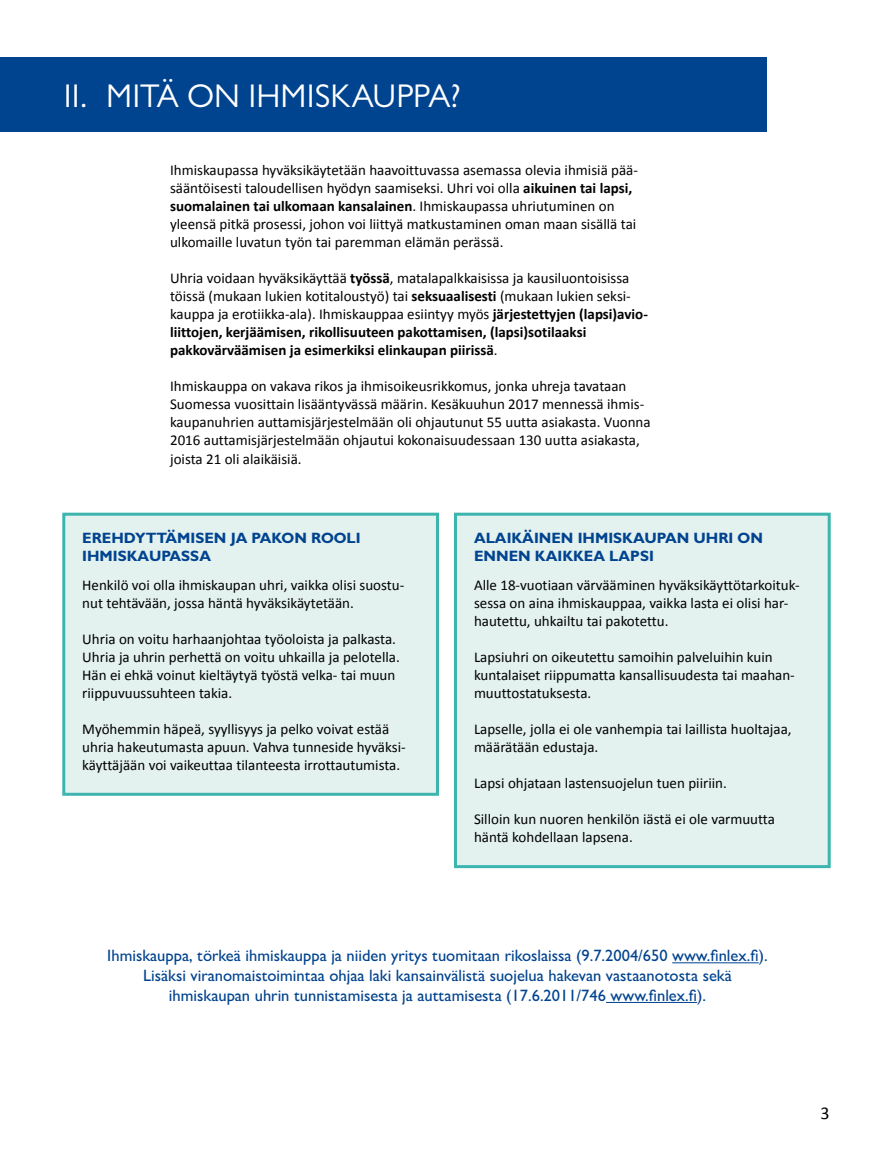
<style>
.page{position:relative;width:893px;height:1149px;background:#fff}
.page>*{position:absolute;margin:0;border:0;box-sizing:border-box;transform-origin:0 0}
.otsikko{font:33px "Gill Sans MT Std";color:#fff}
.t1{font:18px "Calibri";color:#000}
.nosto_11_pt_sin{font:500 16.5px/19.8px "Gill Sans MT Std";color:#00438f;text-align:center}
.leipis{font:15px/18px "Calibri";color:#000}
.H3_väliotsikko{font:700 15px/18px "Gill Sans MT Std";color:#00438f}
.s1{font-weight:700}
</style>
<div class="page">
<div style="left:0;top:57px;width:767px;height:75px;background:#00438f"></div>
<div style="left:64px;top:514px;width:373px;height:280px;background:#e3f1ef"></div>
<div style="left:62px;top:512px;width:377px;height:283px;border:3px solid #3db5af"></div>
<div style="left:455px;top:514px;width:374px;height:352px;background:#e3f1ef"></div>
<div style="left:454px;top:512px;width:377px;height:355px;border:3px solid #3db5af"></div>
<hr style="left:672px;top:962px;width:87px;height:1px;background:#00438f">
<hr style="left:606px;top:1001px;width:91px;height:1px;background:#00438f">
<p class="otsikko" style="left:64px;top:77px;width:399px">II. MITÄ ON IHMISKAUPPA?</p>
<p class="leipis" style="left:170px;top:160px;width:469px">Ihmiskaupassa hyväksikäytetään haavoittuvassa asemassa olevia ihmisiä pää&shy;sääntöisesti taloudellisen hyödyn saamiseksi. Uhri voi olla <span class="s1">aikuinen tai lapsi, suomalainen tai ulkomaan kansalainen</span>. Ihmiskaupassa uhriutuminen on yleensä pitkä prosessi, johon voi liittyä matkustaminen oman maan sisällä tai ulkomaille luvatun työn tai paremman elämän perässä.</p>
<p class="leipis" style="left:170px;top:268px;width:479px">Uhria voidaan hyväksikäyttää <span class="s1">työssä</span>, matalapalkkaisissa ja kausiluontoisissa töissä (mukaan lukien kotitaloustyö) tai <span class="s1">seksuaalisesti</span> (mukaan lukien seksi&shy;kauppa ja erotiikka-ala). Ihmiskauppaa esiintyy myös <span class="s1">järjestettyjen (lapsi)avio&shy;liittojen, kerjäämisen, rikollisuuteen pakottamisen, (lapsi)sotilaaksi pakkovärväämisen ja esimerkiksi elinkaupan piirissä</span>.</p>
<p class="leipis" style="left:170px;top:376px;width:482px">Ihmiskauppa on vakava rikos ja ihmisoikeusrikkomus, jonka uhreja tavataan Suomessa vuosittain lisääntyvässä määrin. Kesäkuuhun 2017 mennessä ihmis&shy;kaupanuhrien auttamisjärjestelmään oli ohjautunut 55 uutta asiakasta. Vuonna 2016 auttamisjärjestelmään ohjautui kokonaisuudessaan 130 uutta asiakasta, joista 21 oli alaikäisiä.</p>
<p class="H3_väliotsikko" style="left:82px;top:528px;width:280px">EREHDYTTÄMISEN JA PAKON ROOLI<br>IHMISKAUPASSA</p>
<p class="leipis" style="left:82px;top:574px;width:324px">Henkilö voi olla ihmiskaupan uhri, vaikka olisi suostu&shy;nut tehtävään, jossa häntä hyväksikäytetään.</p>
<p class="leipis" style="left:82px;top:628px;width:319px">Uhria on voitu harhaanjohtaa työoloista ja palkasta.<br>Uhria ja uhrin perhettä on voitu uhkailla ja pelotella.<br>Hän ei ehkä voinut kieltäytyä työstä velka- tai muun riippuvuussuhteen takia.</p>
<p class="leipis" style="left:82px;top:718px;width:325px">Myöhemmin häpeä, syyllisyys ja pelko voivat estää uhria hakeutumasta apuun. Vahva tunneside hyväksi&shy;käyttäjään voi vaikeuttaa tilanteesta irrottautumista.</p>
<p class="H3_väliotsikko" style="left:474px;top:528px;width:290px">ALAIKÄINEN IHMISKAUPAN UHRI ON<br>ENNEN KAIKKEA LAPSI</p>
<p class="leipis" style="left:474px;top:574px;width:327px">Alle 18-vuotiaan värvääminen hyväksikäyttötarkoituk&shy;sessa on aina ihmiskauppaa, vaikka lasta ei olisi har&shy;hautettu, uhkailtu tai pakotettu.</p>
<p class="leipis" style="left:474px;top:646px;width:322px">Lapsiuhri on oikeutettu samoihin palveluihin kuin kuntalaiset riippumatta kansallisuudesta tai maahan&shy;muuttostatuksesta.</p>
<p class="leipis" style="left:474px;top:718px;width:319px">Lapselle, jolla ei ole vanhempia tai laillista huoltajaa, määrätään edustaja.</p>
<p class="leipis" style="left:474px;top:772px;width:254px">Lapsi ohjataan lastensuojelun tuen piiriin.</p>
<p class="leipis" style="left:474px;top:808px;width:302px">Silloin kun nuoren henkilön iästä ei ole varmuutta häntä kohdellaan lapsena.</p>
<p class="nosto_11_pt_sin" style="left:107px;top:945px;width:662px">Ihmiskauppa, törkeä ihmiskauppa ja niiden yritys tuomitaan rikoslaissa (9.7.2004/650 www.finlex.fi).<br>Lisäksi viranomaistoimintaa ohjaa laki kansainvälistä suojelua hakevan vastaanotosta sekä ihmiskaupan uhrin tunnistamisesta ja auttamisesta (17.6.2011/746 www.finlex.fi).</p>
<p class="t1" style="left:820px;top:1101px;width:11px">3</p>
</div>
